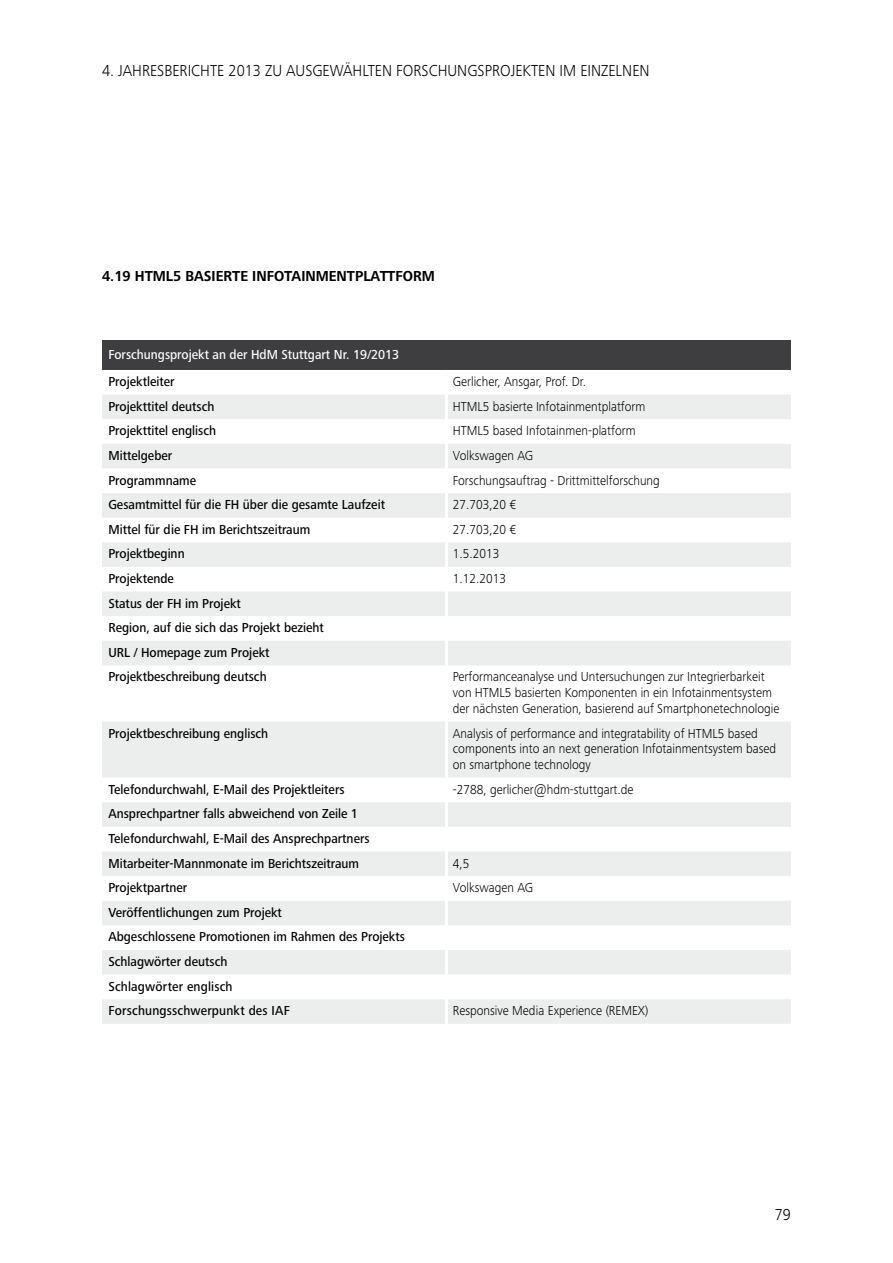
<style>
.page{position:relative;width:893px;height:1263px;background:#fff}
.page>*{position:absolute;margin:0;border:0;box-sizing:border-box;transform-origin:0 0}
.t1{font:300 16.5px "Hd M Frutiger Next Pro";color:#000;scale:.93 1}
.t2{font:700 15px "Hd M Frutiger Next Pro";color:#000;scale:.93 1}
.t3{font:500 13.5px/24.6px "Hd M Frutiger Next Pro";color:#000;scale:.93 1}
.t4{font:300 13.5px/15.8px "Hd M Frutiger Next Pro";color:#000;scale:.93 1}
.t5{font:500 13.5px "Hd M Frutiger Next Pro";color:#fff;scale:.93 1}
</style>
<div class="page">
<div style="left:102px;top:340px;width:689px;height:30px;background:#3e3d40"></div>
<svg style="left:102px;top:395px;width:689px;height:629px;fill:#eceded"></svg>
<hr style="left:445px;top:395px;width:3px;height:24px;background:#fff">
<hr style="left:445px;top:419px;width:3px;height:25px;background:#fff">
<hr style="left:445px;top:444px;width:3px;height:24px;background:#fff">
<hr style="left:445px;top:468px;width:3px;height:25px;background:#fff">
<hr style="left:445px;top:493px;width:3px;height:25px;background:#fff">
<hr style="left:445px;top:518px;width:3px;height:24px;background:#fff">
<hr style="left:445px;top:542px;width:3px;height:25px;background:#fff">
<hr style="left:445px;top:567px;width:3px;height:24px;background:#fff">
<hr style="left:445px;top:591px;width:3px;height:25px;background:#fff">
<hr style="left:445px;top:616px;width:3px;height:25px;background:#fff">
<hr style="left:445px;top:641px;width:3px;height:24px;background:#fff">
<hr style="left:445px;top:665px;width:3px;height:56px;background:#fff">
<hr style="left:445px;top:721px;width:3px;height:57px;background:#fff">
<hr style="left:445px;top:778px;width:3px;height:24px;background:#fff">
<hr style="left:445px;top:802px;width:3px;height:25px;background:#fff">
<hr style="left:445px;top:827px;width:3px;height:24px;background:#fff">
<hr style="left:445px;top:851px;width:3px;height:25px;background:#fff">
<hr style="left:445px;top:876px;width:3px;height:25px;background:#fff">
<hr style="left:445px;top:901px;width:3px;height:24px;background:#fff">
<hr style="left:445px;top:925px;width:3px;height:25px;background:#fff">
<hr style="left:445px;top:950px;width:3px;height:24px;background:#fff">
<hr style="left:445px;top:974px;width:3px;height:25px;background:#fff">
<hr style="left:445px;top:999px;width:3px;height:25px;background:#fff">
<p class="t1" style="left:102px;top:61px;width:590px">4. JAHRESBERICHTE 2013 ZU AUSGEWÄHLTEN FORSCHUNGSPROJEKTEN IM EINZELNEN</p>
<p class="t2" style="left:102px;top:268px;width:119px">4.19 HTML5 BASIERTE</p>
<p class="t2" style="left:252px;top:268px;width:10px">INFOT</p>
<p class="t2" style="left:292px;top:268px;width:105px">AIN MENTPLATTFOR</p>
<p class="t2" style="left:422px;top:268px;width:16px">M</p>
<p class="t5" style="left:108px;top:347px;width:314px">Forschungsprojekt an der HdM Stuttgart N r. 19/2013</p>
<p class="t3" style="left:108px;top:369px;width:73px">Projektleiter</p>
<p class="t4" style="left:453px;top:374px;width:145px">Gerlicher, Ansgar, Prof. Dr.</p>
<p class="t3" style="left:108px;top:394px;width:116px">Projekttitel deutsch</p>
<p class="t4" style="left:453px;top:398px;width:209px">HTML5 basierte Infotainmentplatform</p>
<p class="t3" style="left:108px;top:418px;width:117px">Projekttitel englisch</p>
<p class="t4" style="left:453px;top:423px;width:198px">HTML5 based Infotainmen-platform</p>
<p class="t3" style="left:108px;top:443px;width:70px">Mittelgeber</p>
<p class="t4" style="left:453px;top:447px;width:88px">Volkswagen AG</p>
<p class="t3" style="left:108px;top:468px;width:96px">Programmname</p>
<p class="t4" style="left:453px;top:472px;width:224px">Forschungsauftrag - Drittmittelforschung</p>
<p class="t3" style="left:108px;top:492px;width:299px">Gesamtmittel für die FH über die gesamte Laufzeit</p>
<p class="t4" style="left:453px;top:497px;width:69px">27.703,20 €</p>
<p class="t3" style="left:108px;top:517px;width:219px">Mittel für die FH im Berichtszeitraum</p>
<p class="t4" style="left:453px;top:521px;width:69px">27.703,20 €</p>
<p class="t3" style="left:108px;top:542px;width:83px">Projektbeginn</p>
<p class="t4" style="left:453px;top:546px;width:52px">1.5.2013</p>
<p class="t3" style="left:108px;top:566px;width:72px">Projektende</p>
<p class="t4" style="left:453px;top:571px;width:59px">1.12.2013</p>
<p class="t3" style="left:108px;top:591px;width:233px">Status der FH im Projekt<br>Region, auf die sich das Projekt bezieht<br>URL / Homepage zum Projekt<br>Projektbeschreibung deutsch</p>
<p class="t4" style="left:453px;top:669px;width:353px">Performanceanalyse und Untersuchungen zur Integrierbarkeit von HTML5 basierten Komponenten in ein Infotainmentsystem der nächsten Generation, basierend auf Smartphonetechnologie</p>
<p class="t3" style="left:108px;top:721px;width:173px">Projektbeschreibung englisch</p>
<p class="t4" style="left:453px;top:725px;width:349px">Analysis of performance and integratability of HTML5 based components into an next generation Infotainmentsystem based on smartphone technology</p>
<p class="t3" style="left:108px;top:777px;width:255px">Telefondurchwahl, E-Mail des Projektleiters</p>
<p class="t4" style="left:453px;top:781px;width:196px">-2788, gerlicher@hdm-stuttgart.de</p>
<p class="t3" style="left:108px;top:801px;width:282px">Ansprechpartner falls abweichend von Zeile 1<br>Telefondurchwahl, E-Mail des Ansprechpartners<br>Mitarbeiter-Mannmonate im Berichtszeitraum</p>
<p class="t4" style="left:453px;top:855px;width:19px">4,5</p>
<p class="t3" style="left:108px;top:875px;width:86px">Projektpartner</p>
<p class="t4" style="left:453px;top:880px;width:88px">Volkswagen AG</p>
<p class="t3" style="left:108px;top:900px;width:320px">Veröffentlichungen zum Projekt<br>Abgeschlossene Promotionen im Rahmen des Projekts<br>Schlagwörter deutsch<br>Schlagwörter englisch<br>Forschungsschwerpunkt des IAF</p>
<p class="t4" style="left:453px;top:1003px;width:212px">Responsive Media Experience (REMEX)</p>
<p class="t1" style="left:775px;top:1205px;width:19px">79</p>
</div>
